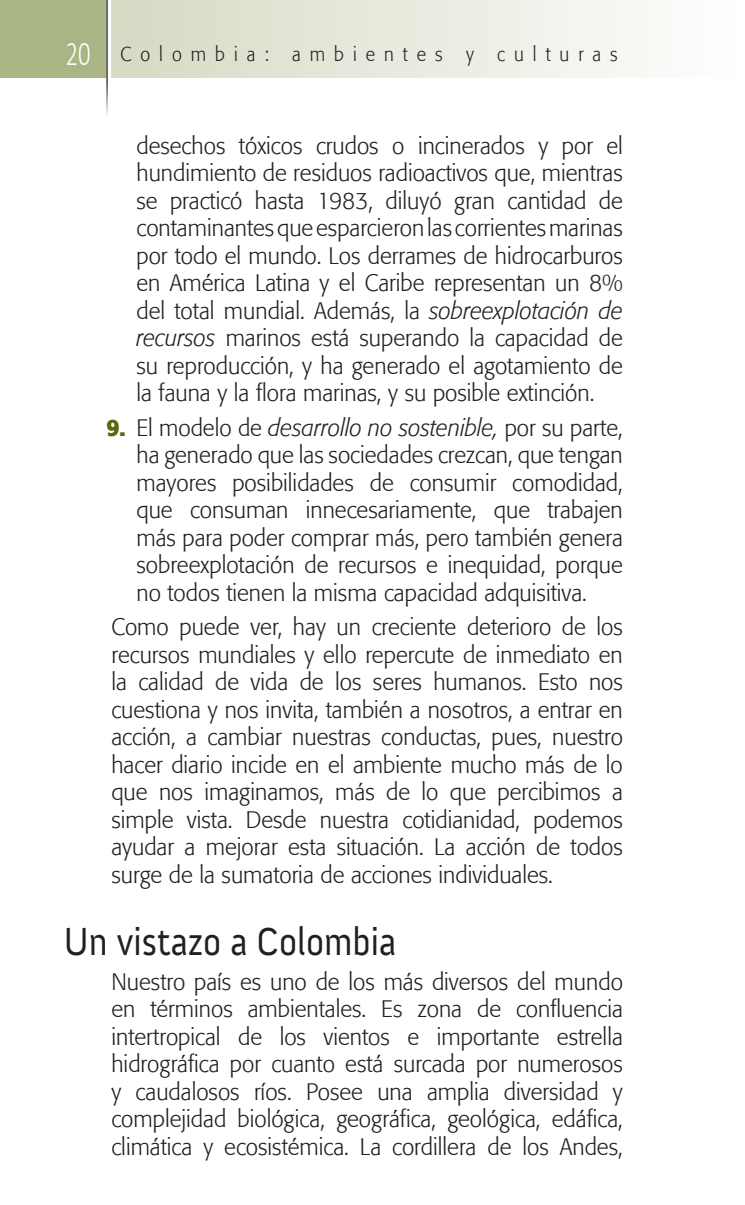
<style>
.page{position:relative;width:745px;height:1205px;background:#fff}
.page>*{position:absolute;margin:0;border:0;box-sizing:border-box;transform-origin:0 0}
.t1{font:40px "Anivers";color:#231f20;scale:.9 1}
.t2{font:300 23.75px/27.5px "Formata";color:#231f20;text-align:justify;scale:.95 1}
.t3{font:300 20px "Formata";letter-spacing:.5em;color:#231f20;scale:.9 1}
.s1{font-family:"Calibri";font-size:35px;color:#fff}
.s2{font-style:italic}
.s3{font-weight:700;color:#556b0e}
</style>
<div class="page">
<svg style="left:111px;top:0;width:528px;height:78px;background:#e6e9db"></svg>
<div style="left:0;top:0;width:106px;height:78px;background:#aab586"></div>
<hr style="left:106px;top:0;width:2px;height:116px;background:#231f20">
<p class="t3" style="left:66px;top:42px;width:614px"><span class="s1">20</span> Colombia: ambientes y culturas</p>
<p class="t2" style="left:136px;top:132px;width:513px">desechos tóxicos crudos o incinerados y por el hundimiento de residuos radioactivos que, mientras se practicó hasta 1983, diluyó gran cantidad de contaminantes que esparcieron las corrientes marinas por todo el mundo. Los derrames de hidrocarburos en América Latina y el Caribe representan un 8% del total mundial. Además, la <span class="s2">sobreexplotación de recursos</span> marinos está superando la capacidad de su reproducción, y ha generado el agotamiento de la fauna y la flora marinas, y su posible extinción.</p>
<p class="t2" style="left:136px;top:414px;width:513px;text-indent:-30px"><span class="s3">9.</span> El modelo de <span class="s2">desarrollo no sostenible,</span> por su parte, ha generado que las sociedades crezcan, que tengan mayores posibilidades de consumir comodidad, que consuman innecesariamente, que trabajen más para poder comprar más, pero también genera sobreexplotación de recursos e inequidad, porque no todos tienen la misma capacidad adquisitiva.</p>
<p class="t2" style="left:111px;top:613px;width:539px">Como puede ver, hay un creciente deterioro de los recursos mundiales y ello repercute de inmediato en la calidad de vida de los seres humanos. Esto nos cuestiona y nos invita, también a nosotros, a entrar en acción, a cambiar nuestras conductas, pues, nuestro hacer diario incide en el ambiente mucho más de lo que nos imaginamos, más de lo que percibimos a simple vista. Desde nuestra cotidianidad, podemos ayudar a mejorar esta situación. La acción de todos surge de la sumatoria de acciones individuales.</p>
<h1 class="t1" style="left:64px;top:920px;width:370px">U n vistazo a Colombia</h1>
<p class="t2" style="left:111px;top:968px;width:539px">Nuestro país es uno de los más diversos del mundo en términos ambientales. Es zona de confluencia intertropical de los vientos e importante estrella hidrográfica por cuanto está surcada por numerosos y caudalosos ríos. Posee una amplia diversidad y complejidad biológica, geográfica, geológica, edáfica, climática y ecosistémica. La cordillera de los Andes,</p>
</div>
